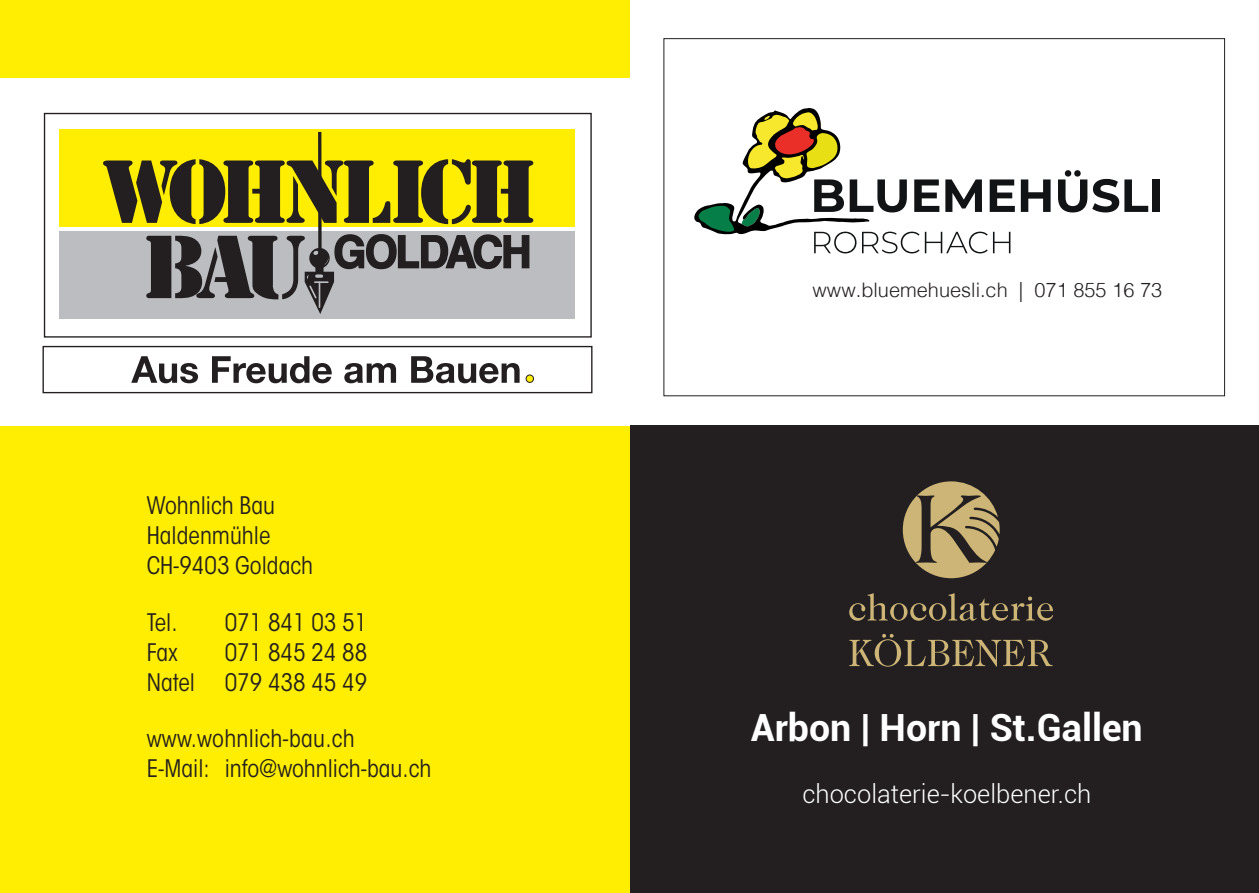
<style>
.page{position:relative;width:1259px;height:893px;background:#fff}
.page>*{position:absolute;margin:0;border:0;box-sizing:border-box;transform-origin:0 0}
.t1{font:700 37.5px "Roboto";color:#fff}
.t2{font:300 25.5px "Roboto";color:#fff}
.t3{font:condensed 24px/30px "ITC Avant Garde Std";color:#231f20}
.t4{font:300 19.95px "Helvetica";color:#231f20}
</style>
<div class="page">
<div style="left:629px;top:425px;width:630px;height:468px;background:#231f20"></div>
<svg style="left:849px;top:593px;width:204px;height:28px"></svg>
<svg style="left:849px;top:634px;width:203px;height:33px"></svg>
<svg style="left:903px;top:481px;width:96px;height:97px"></svg>
<svg style="left:1058px;top:170px;width:90px;height:42px"></svg>
<div style="left:1152px;top:179px;width:8px;height:33px;background:#111314"></div>
<svg style="left:694px;top:108px;width:356px;height:145px"></svg>
<div style="left:0;top:0;width:629px;height:893px;background:#ffee01"></div>
<div style="left:0;top:78px;width:629px;height:347px;background:#fff"></div>
<div style="left:60px;top:130px;width:515px;height:97px;background:#ffee01"></div>
<svg style="left:103px;top:159px;width:430px;height:65px"></svg>
<div style="left:60px;top:231px;width:515px;height:87px;background:#bcbdc0"></div>
<svg style="left:318px;top:132px;width:4px;height:101px"></svg>
<div style="left:44px;top:113px;width:548px;height:225px;border:1px solid #231f20"></div>
<svg style="left:131px;top:356px;width:67px;height:27px"></svg>
<svg style="left:212px;top:356px;width:120px;height:27px"></svg>
<svg style="left:344px;top:363px;width:52px;height:20px"></svg>
<svg style="left:411px;top:356px;width:108px;height:27px"></svg>
<div style="left:42px;top:346px;width:550px;height:47px;border:1px solid #231f20"></div>
<div style="left:526px;top:375px;width:7px;height:7px;background:#ffee01;border-radius:50%"></div>
<div style="left:525px;top:375px;width:9px;height:8px;border:1px solid #231f20;border-radius:50%"></div>
<svg style="left:146px;top:233px;width:384px;height:81px"></svg>
<p class="t3" style="left:147px;top:490px;width:168px">Wohnlich Bau<br>Haldenmühle<br>CH-9403 Goldach</p>
<p class="t3" style="left:147px;top:607px;width:32px">Tel.</p>
<p class="t3" style="left:225px;top:607px;width:144px">071 841 03 51</p>
<p class="t3" style="left:147px;top:637px;width:32px">Fax</p>
<p class="t3" style="left:147px;top:637px;width:222px;text-align:right">071 845 24 88<br>Natel 079 438 45 49</p>
<p class="t3" style="left:147px;top:723px;width:286px">www.wohnlich-bau.ch<br>E-Mail: info@wohnlich-bau.ch</p>
<p class="t4" style="left:812px;top:273px;width:351px">www.bluemehuesli.ch | 071 855 16 73</p>
<h1 class="t1" style="left:751px;top:701px;width:393px">Arbon | Horn | St.Gallen</h1>
<p class="t2" style="left:802px;top:776px;width:290px">chocolaterie-koelbener.ch</p>
</div>
